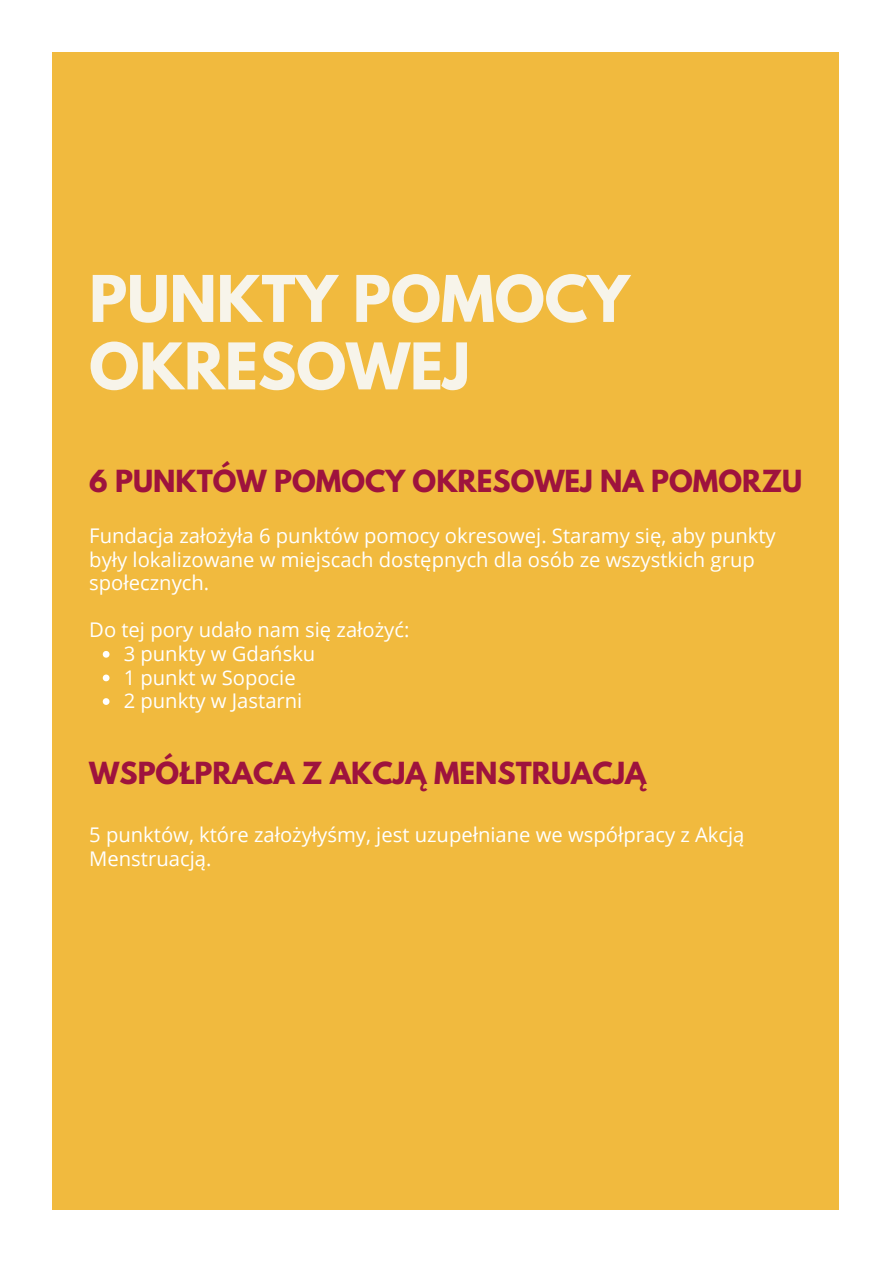
<style>
.page{position:relative;width:893px;height:1264px;background:#fff}
.page>*{position:absolute;margin:0;border:0;box-sizing:border-box;transform-origin:0 0}
.t1{font:700 57px/67.5px "League Spartan";color:#f7f4ea}
.t2{font:700 27px "League Spartan";color:#9e133d}
.t3{font:20.25px/23.5px "Open Sans";color:#fff}
</style>
<div class="page">
<div style="left:52px;top:52px;width:787px;height:1157px;background:#f1ba3e"></div>
<svg style="left:103px;top:651px;width:6px;height:6px"></svg>
<svg style="left:103px;top:674px;width:6px;height:7px"></svg>
<svg style="left:103px;top:698px;width:6px;height:7px"></svg>
<h1 class="t1" style="left:89px;top:272px;width:541px">PUNKTY POMOCY<br>OKRESOWEJ</h1>
<h2 class="t2" style="left:89px;top:468px;width:714px">6 PUNKTÓW POMOCY OKRESOWEJ NA POMORZU</h2>
<p class="t3" style="left:89px;top:523px;width:688px">Fundacja założyła 6 punktów pomocy okresowej. Staramy się, aby punkty były lokalizowane w miejscach dostępnych dla osób ze wszystkich grup społecznych.</p>
<p class="t3" style="left:89px;top:617px;width:322px">Do tej pory udało nam się założyć:</p>
<p class="t3" style="left:124px;top:641px;width:193px">3 punkty w Gdańsku<br>1 punkt w Sopocie<br>2 punkty w Jastarni</p>
<h2 class="t2" style="left:89px;top:759px;width:558px">WSPÓŁPRACA Z AKCJĄ MENSTRUACJĄ</h2>
<p class="t3" style="left:89px;top:822px;width:656px">5 punktów, które założyłyśmy, jest uzupełniane we współpracy z Akcją<br>Menstruacją.</p>
</div>
